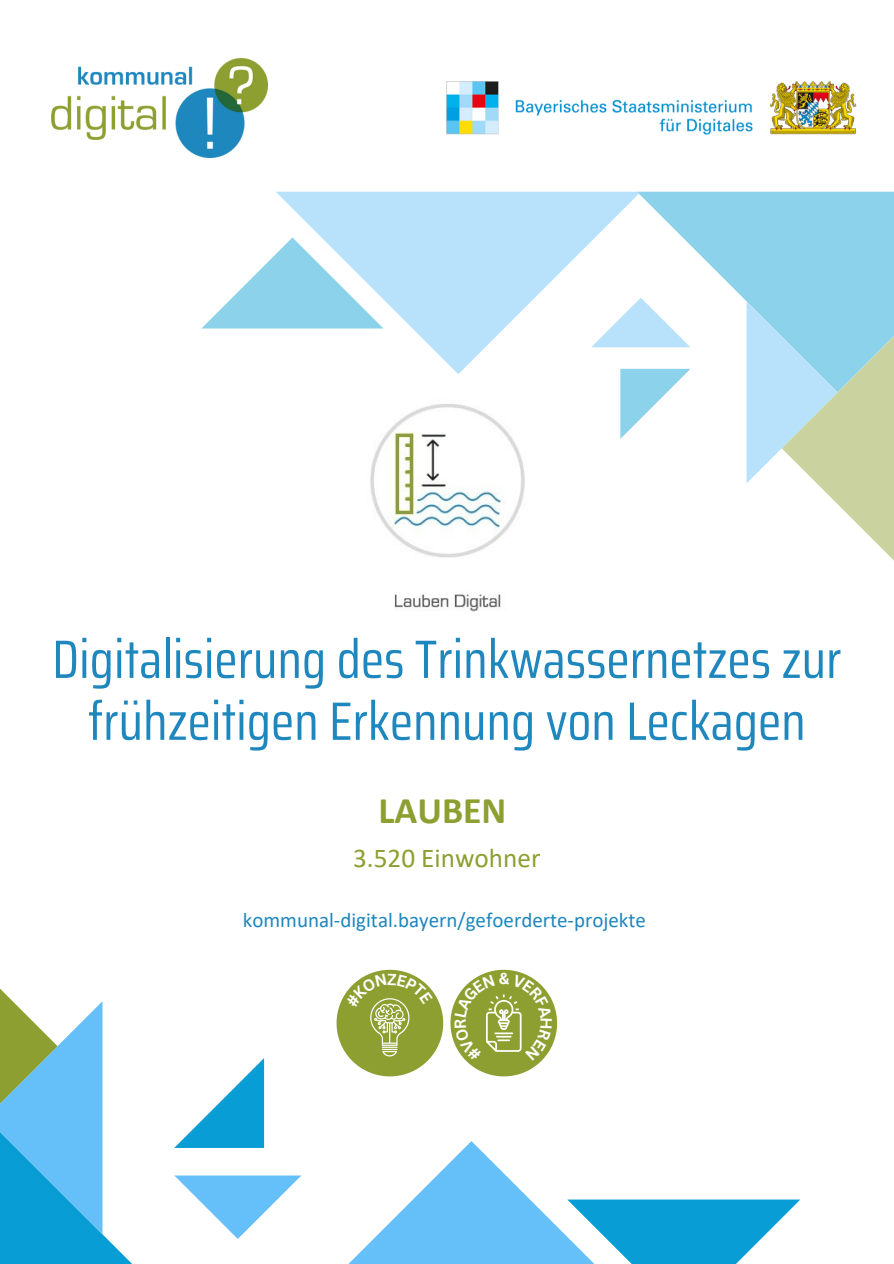
<style>
.page{position:relative;width:894px;height:1264px;background:#fff}
.page>*{position:absolute;margin:0;border:0;box-sizing:border-box;transform-origin:0 0}
.t1{font:54px/61.8px "Saira Condensed";color:#1e87bd;text-align:center}
.t2{font:700 37.65px "Calibri";color:#8d9f30}
.t3{font:27.15px "Calibri";color:#8d9f30}
.t4{font:21px "Calibri";color:#1e87bd}
</style>
<div class="page">
<svg style="left:301px;top:1141px;width:266px;height:122px"></svg>
<svg style="left:567px;top:1199px;width:233px;height:64px"></svg>
<svg style="left:0;top:988px;width:301px;height:275px"></svg>
<img style="left:52px;top:59px;width:216px;height:99px">
<img style="left:446px;top:81px;width:410px;height:53px">
<svg style="left:638px;top:192px;width:255px;height:177px;fill:#8dd2eb"></svg>
<svg style="left:276px;top:192px;width:362px;height:182px;fill:#b8e1fb"></svg>
<svg style="left:202px;top:237px;width:181px;height:91px"></svg>
<svg style="left:591px;top:298px;width:99px;height:49px"></svg>
<svg style="left:620px;top:369px;width:70px;height:70px"></svg>
<svg style="left:746px;top:301px;width:147px;height:259px"></svg>
<img style="left:370px;top:404px;width:155px;height:208px">
<svg style="left:336px;top:969px;width:107px;height:107px"></svg>
<svg style="left:450px;top:969px;width:107px;height:107px"></svg>
<p class="t1" style="left:52px;top:628px;width:790px">Digitalisierung des Trinkwassernetzes zur frühzeitigen Erkennung von Leckagen</p>
<p class="t2" style="left:378px;top:795px;width:129px">LAUBEN</p>
<p class="t3" style="left:353px;top:847px;width:189px">3.520 Einwohner</p>
<p class="t4" style="left:243px;top:911px;width:404px">kommunal-digital.bayern/gefoerderte-projekte</p>
</div>
